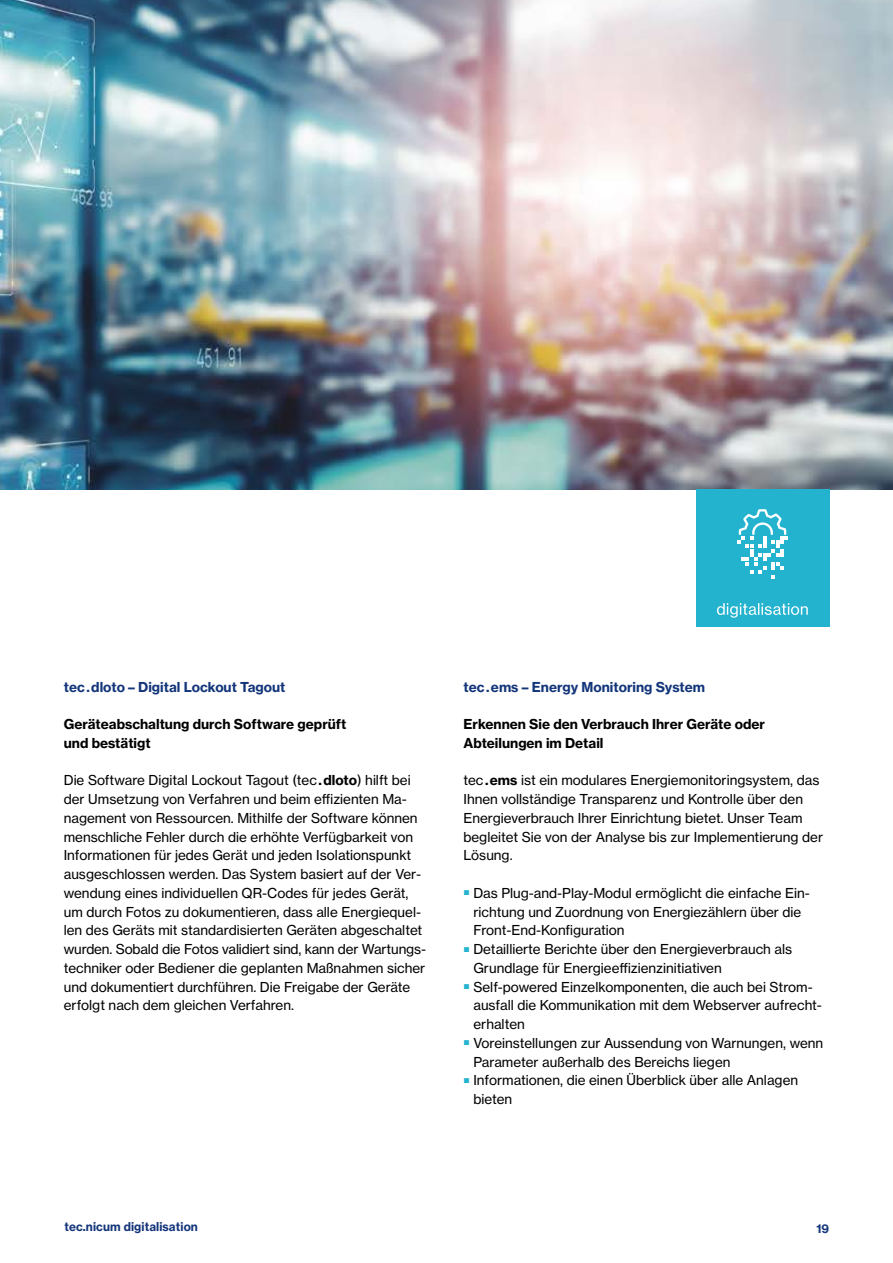
<style>
.page{position:relative;width:893px;height:1263px;background:#fff}
.page>*{position:absolute;margin:0;border:0;box-sizing:border-box;transform-origin:0 0}
.t1{font:13.5px/18.8px "N Haas Grotesk TX Pro 55 Rg";color:#000}
.t2{font:13.5px/18.8px "N Haas Grotesk TX Pro 75 Bd";color:#000}
.t3{font:13.5px "N Haas Grotesk TX Pro 75 Bd";color:#13357a}
.t4{font:12px "N Haas Grotesk TX Pro 75 Bd";letter-spacing:.01em;color:#13357a}
.s1{font-family:"N Haas Grotesk TX Pro 75 Bd"}
</style>
<div class="page">
<img style="left:0;top:0;width:893px;height:489px">
<div style="left:696px;top:489px;width:133px;height:138px;background:#23b3cf"></div>
<svg style="left:717px;top:603px;width:91px;height:15px"></svg>
<svg style="left:737px;top:509px;width:51px;height:69px"></svg>
<p class="t3" style="left:64px;top:678px;width:223px">tec . dloto – Digital Lockout Tagout</p>
<p class="t2" style="left:64px;top:715px;width:284px">Geräteabschaltung durch Software geprüft und bestätigt</p>
<p class="t1" style="left:64px;top:771px;width:364px">Die Software Digital Lockout Tagout (tec <span class="s1">. dloto</span>) hilft bei der Umsetzung von Verfahren und beim effizienten Ma&shy;nagement von Ressourcen. Mithilfe der Software können menschliche Fehler durch die erhöhte Verfügbarkeit von Informationen für jedes Gerät und jeden Isolationspunkt ausgeschlossen werden. Das System basiert auf der Ver&shy;wendung eines individuellen QR-Codes für jedes Gerät, um durch Fotos zu dokumentieren, dass alle Energiequel&shy;len des Geräts mit standardisierten Geräten abgeschaltet wurden. Sobald die Fotos validiert sind, kann der Wartungs&shy;techniker oder Bediener die geplanten Maßnahmen sicher und dokumentiert durchführen. Die Freigabe der Geräte erfolgt nach dem gleichen Verfahren.</p>
<p class="t3" style="left:463px;top:678px;width:243px">tec . ems – Energy Monitoring System</p>
<p class="t2" style="left:463px;top:715px;width:303px">Erkennen Sie den Verbrauch Ihrer Geräte oder<br>Abteilungen im Detail</p>
<p class="t1" style="left:463px;top:771px;width:361px">tec <span class="s1">. ems</span> ist ein modulares Energiemonitoringsystem, das Ihnen vollständige Transparenz und Kontrolle über den Energieverbrauch Ihrer Einrichtung bietet. Unser Team begleitet Sie von der Analyse bis zur Implementierung der Lösung.</p>
<p class="t1" style="left:473px;top:883px;width:338px;text-indent:-10px"><sup>■</sup> Das Plug-and-Play-Modul ermöglicht die einfache Ein&shy;richtung und Zuordnung von Energiezählern über die<br>Front-End-Konfiguration</p>
<p class="t1" style="left:473px;top:940px;width:320px;text-indent:-10px"><sup>■</sup> Detaillierte Berichte über den Energieverbrauch als<br>Grundlage für Energieeffizienzinitiativen</p>
<p class="t1" style="left:473px;top:977px;width:350px;text-indent:-10px"><sup>■</sup> Self-powered Einzelkomponenten, die auch bei Strom&shy;ausfall die Kommunikation mit dem Webserver aufrecht&shy;erhalten</p>
<p class="t1" style="left:473px;top:1033px;width:351px;text-indent:-10px"><sup>■</sup> Voreinstellungen zur Aussendung von Warnungen, wenn<br>Parameter außerhalb des Bereichs liegen</p>
<p class="t1" style="left:473px;top:1071px;width:326px;text-indent:-10px"><sup>■</sup> Informationen, die einen Überblick über alle Anlagen bieten</p>
<p class="t4" style="left:64px;top:1219px;width:135px">tec.nicum digitalisation</p>
<p class="t4" style="left:816px;top:1221px;width:14px">19</p>
</div>
